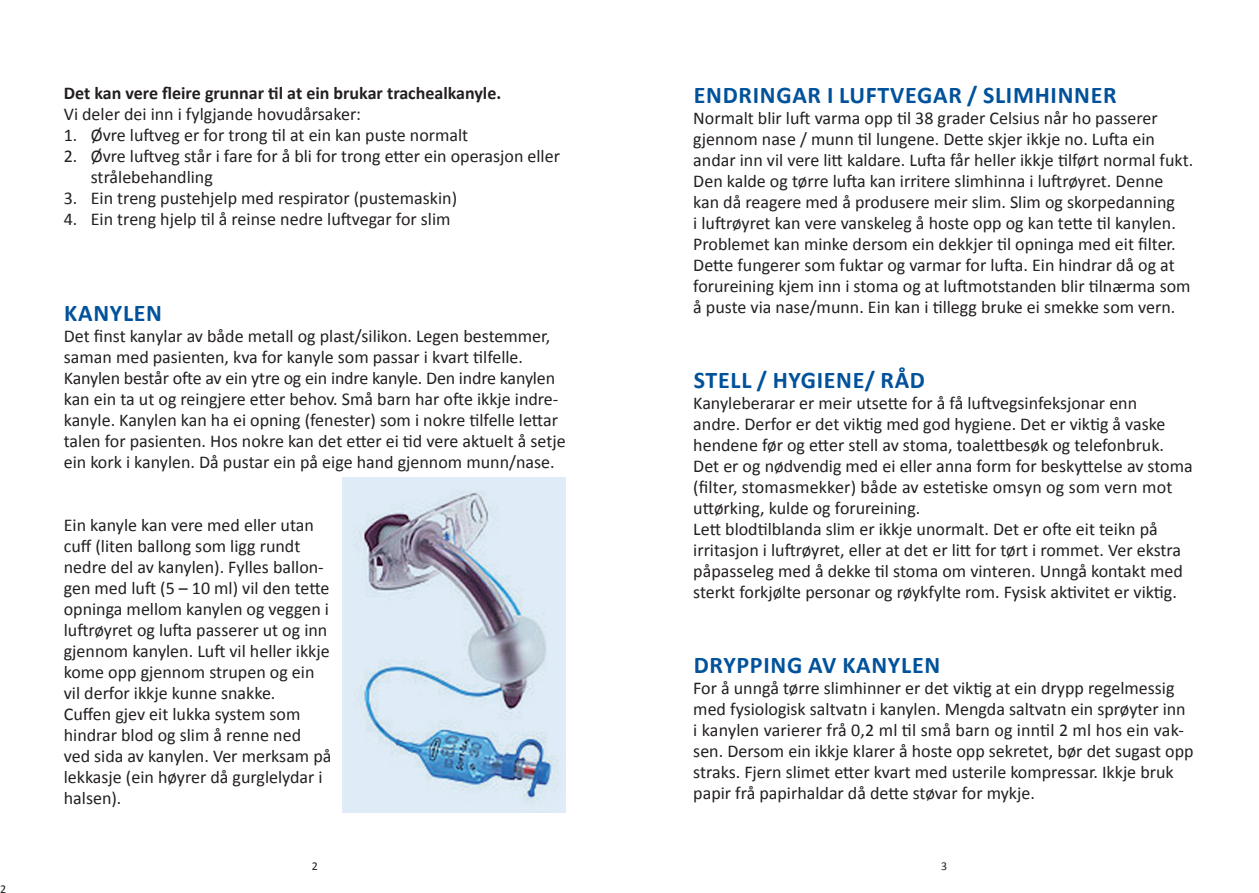
<style>
.page{position:relative;width:1259px;height:893px;background:#fff}
.page>*{position:absolute;margin:0;border:0;box-sizing:border-box;transform-origin:0 0}
.Tittel_liten{font:700 24px "Calibri";letter-spacing:.03em;color:#01529b}
.Brødtekst{font:700 24px "Calibri";letter-spacing:.03em;color:#01529b}
.Brødtekst-2{font:18px/21px "Calibri";color:#231f20}
.Brødtekst-3{font:700 18px "Calibri";color:#231f20}
.Tittel_i_notis{font:12px "Calibri";color:#231f20}
</style>
<div class="page">
<img style="left:342px;top:477px;width:224px;height:335px">
<p class="Tittel_i_notis" style="left:0;top:881px;width:8px">2</p>
<p class="Brødtekst-3" style="left:64px;top:81px;width:439px">Det kan vere fleire grunnar til at ein brukar trachealkanyle.</p>
<p class="Brødtekst-2" style="left:64px;top:103px;width:299px">Vi deler dei inn i fylgjande hovudårsaker:</p>
<p class="Brødtekst-2" style="left:64px;top:124px;width:406px">1. Øvre luftveg er for trong til at ein kan puste normalt</p>
<p class="Brødtekst-2" style="left:91px;top:145px;width:471px;text-indent:-27px">2. Øvre luftveg står i fare for å bli for trong etter ein operasjon eller strålebehandling</p>
<p class="Brødtekst-2" style="left:64px;top:187px;width:395px">3. Ein treng pustehjelp med respirator (pustemaskin)</p>
<p class="Brødtekst-2" style="left:64px;top:208px;width:388px">4. Ein treng hjelp til å reinse nedre luftvegar for slim</p>
<p class="Tittel_liten" style="left:64px;top:297px;width:99px">KANYLEN</p>
<p class="Brødtekst-2" style="left:64px;top:325px;width:488px">Det finst kanylar av både metall og plast/silikon. Legen bestemmer,</p>
<p class="Brødtekst-2" style="left:64px;top:346px;width:461px">saman med pasienten, kva for kanyle som passar i kvart tilfelle.</p>
<p class="Brødtekst-2" style="left:64px;top:367px;width:496px">Kanylen består ofte av ein ytre og ein indre kanyle. Den indre kanylen kan ein ta ut og reingjere etter behov. Små barn har ofte ikkje indre-</p>
<p class="Brødtekst-2" style="left:64px;top:409px;width:496px">kanyle. Kanylen kan ha ei opning (fenester) som i nokre tilfelle lettar</p>
<p class="Brødtekst-2" style="left:64px;top:430px;width:503px">talen for pasienten. Hos nokre kan det etter ei tid vere aktuelt å setje ein kork i kanylen. Då pustar ein på eige hand gjennom munn/nase.</p>
<p class="Brødtekst-2" style="left:64px;top:514px;width:267px">Ein kanyle kan vere med eller utan cuff (liten ballong som ligg rundt nedre del av kanylen). Fylles ballon&shy;gen med luft (5 – 10 ml) vil den tette opninga mellom kanylen og veggen i luftrøyret og lufta passerer ut og inn gjennom kanylen. Luft vil heller ikkje kome opp gjennom strupen og ein</p>
<p class="Brødtekst-2" style="left:64px;top:682px;width:213px">vil derfor ikkje kunne snakke.</p>
<p class="Brødtekst-2" style="left:64px;top:703px;width:269px">Cuffen gjev eit lukka system som hindrar blod og slim å renne ned ved sida av kanylen. Ver merksam på lekkasje (ein høyrer då gurglelydar i halsen).</p>
<p class="Brødtekst" style="left:694px;top:80px;width:424px">ENDRINGAR I LUFTVEGAR / SLIMHINNER</p>
<p class="Brødtekst-2" style="left:693px;top:108px;width:501px">Normalt blir luft varma opp til 38 grader Celsius når ho passerer gjennom nase / munn til lungene. Dette skjer ikkje no. Lufta ein andar inn vil vere litt kaldare. Lufta får heller ikkje tilført normal fukt.<br>Den kalde og tørre lufta kan irritere slimhinna i luftrøyret. Denne</p>
<p class="Brødtekst-2" style="left:693px;top:192px;width:483px">kan då reagere med å produsere meir slim. Slim og skorpedanning</p>
<p class="Brødtekst-2" style="left:693px;top:213px;width:484px">i luftrøyret kan vere vanskeleg å hoste opp og kan tette til kanylen.</p>
<p class="Brødtekst-2" style="left:693px;top:234px;width:484px">Problemet kan minke dersom ein dekkjer til opninga med eit filter.</p>
<p class="Brødtekst-2" style="left:693px;top:255px;width:483px">Dette fungerer som fuktar og varmar for lufta. Ein hindrar då og at</p>
<p class="Brødtekst-2" style="left:693px;top:276px;width:499px">forureining kjem inn i stoma og at luftmotstanden blir tilnærma som</p>
<p class="Brødtekst-2" style="left:693px;top:297px;width:484px">å puste via nase/munn. Ein kan i tillegg bruke ei smekke som vern.</p>
<p class="Tittel_liten" style="left:694px;top:365px;width:233px">STELL / HYGIENE/ RÅD</p>
<p class="Brødtekst-2" style="left:693px;top:393px;width:445px">Kanyleberarar er meir utsette for å få luftvegsinfeksjonar enn</p>
<p class="Brødtekst-2" style="left:693px;top:414px;width:473px">andre. Derfor er det viktig med god hygiene. Det er viktig å vaske</p>
<p class="Brødtekst-2" style="left:693px;top:435px;width:472px">hendene før og etter stell av stoma, toalettbesøk og telefonbruk.</p>
<p class="Brødtekst-2" style="left:693px;top:456px;width:501px">Det er og nødvendig med ei eller anna form for beskyttelse av stoma</p>
<p class="Brødtekst-2" style="left:693px;top:477px;width:480px">(filter, stomasmekker) både av estetiske omsyn og som vern mot uttørking, kulde og forureining.</p>
<p class="Brødtekst-2" style="left:693px;top:519px;width:491px">Lett blodtilblanda slim er ikkje unormalt. Det er ofte eit teikn på irritasjon i luftrøyret, eller at det er litt for tørt i rommet. Ver ekstra påpasseleg med å dekke til stoma om vinteren. Unngå kontakt med sterkt forkjølte personar og røykfylte rom. Fysisk aktivitet er viktig.</p>
<p class="Tittel_liten" style="left:694px;top:650px;width:248px">DRYPPING AV KANYLEN</p>
<p class="Brødtekst-2" style="left:693px;top:678px;width:483px">For å unngå tørre slimhinner er det viktig at ein drypp regelmessig</p>
<p class="Brødtekst-2" style="left:693px;top:699px;width:494px">med fysiologisk saltvatn i kanylen. Mengda saltvatn ein sprøyter inn</p>
<p class="Brødtekst-2" style="left:693px;top:720px;width:502px">i kanylen varierer frå 0,2 ml til små barn og inntil 2 ml hos ein vak&shy;sen. Dersom ein ikkje klarer å hoste opp sekretet, bør det sugast opp</p>
<p class="Brødtekst-2" style="left:693px;top:762px;width:482px">straks. Fjern slimet etter kvart med usterile kompressar. Ikkje bruk papir frå papirhaldar då dette støvar for mykje.</p>
<p class="Tittel_i_notis" style="left:312px;top:858px;width:8px">2</p>
<p class="Tittel_i_notis" style="left:941px;top:858px;width:8px">3</p>
</div>
